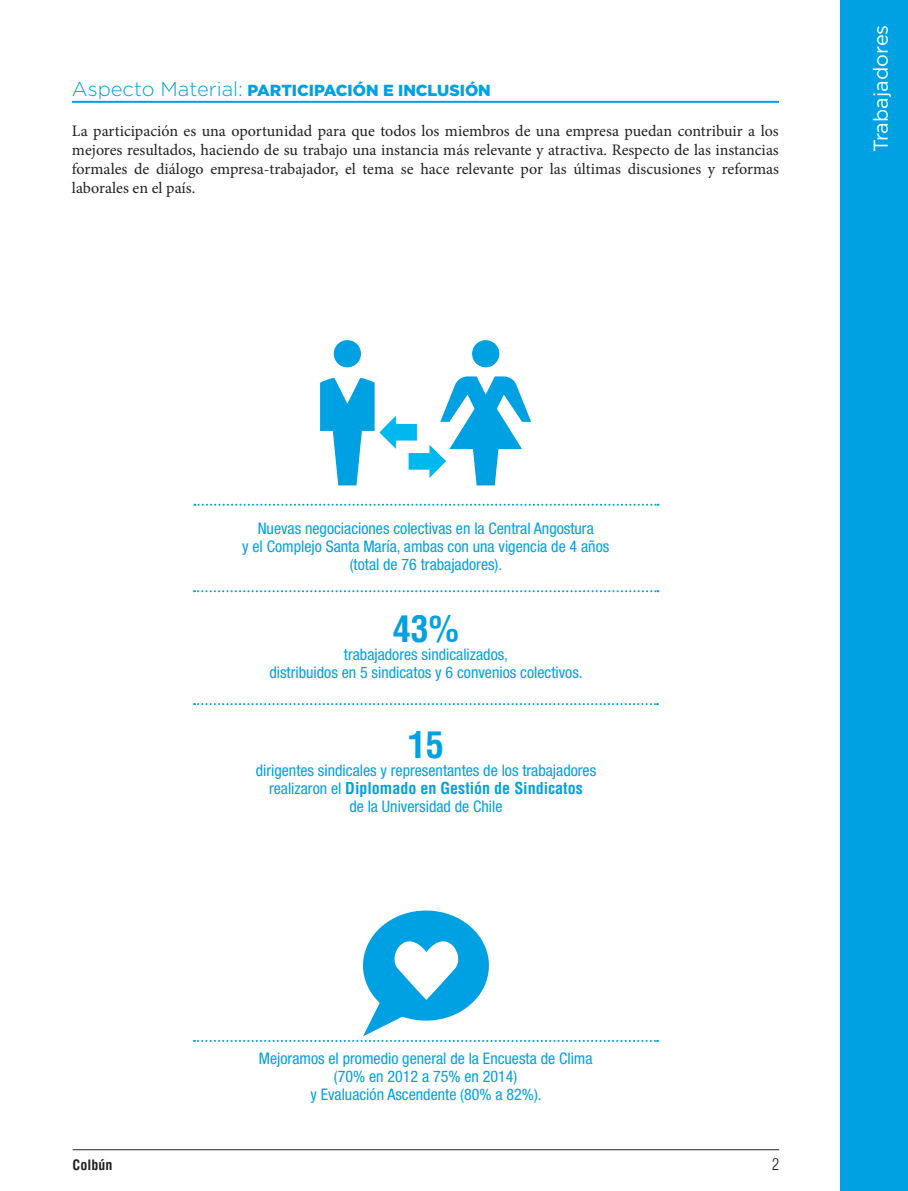
<style>
.page{position:relative;width:908px;height:1191px;background:#fff}
.page>*{position:absolute;margin:0;border:0;box-sizing:border-box;transform-origin:0 0}
.Num_iconos_OK{font:700 condensed 36px "Helvetica LT Std";color:#00a1e3}
.t1{font:20px "Gotham";color:#fff}
.TXT_iconos_OK{font:condensed 16px/18px "Helvetica Neue LT Std";color:#00a1e3;text-align:center}
.Texto{font:16px/19.2px "Minion Pro";color:#231f20;text-align:justify}
.TXT_iconos_OK-2{font:700 condensed 16px "Helvetica LT Std";color:#00a1e3}
.titulo{font:900 16px "Gotham";color:#00a1e3}
.t2{font:300 condensed 16px "Helvetica LT Std";color:#231f20}
.t3{font:700 condensed 14px "Helvetica LT Std";color:#231f20}
.s1{font-weight:300;font-size:20px}
.s2{font-family:"Helvetica Neue LT Std";font-weight:400}
</style>
<div class="page">
<hr style="left:72px;top:101px;width:706px;height:2px;background:#00a1e3">
<svg style="left:194px;top:504px;width:464px;height:2px"></svg>
<svg style="left:194px;top:590px;width:464px;height:2px"></svg>
<svg style="left:194px;top:703px;width:463px;height:2px"></svg>
<svg style="left:194px;top:910px;width:463px;height:132px"></svg>
<div style="left:472px;top:340px;width:27px;height:27px;background:#00a1e3;border-radius:50%"></div>
<div style="left:333px;top:340px;width:28px;height:27px;background:#00a1e3;border-radius:50%"></div>
<svg style="left:320px;top:376px;width:211px;height:109px"></svg>
<div style="left:839px;top:0;width:68px;height:1191px;background:#00a1e3"></div>
<hr style="left:73px;top:1149px;width:705px;height:1px;background:#231f20">
<p class="titulo" style="left:72px;top:79px;width:420px"><span class="s1">Aspecto Material:</span> PARTICIPACIÓN E INCLUSIÓN</p>
<p class="Texto" style="left:72px;top:121px;width:708px">La participación es una oportunidad para que todos los miembros de una empresa puedan contribuir a los mejores resultados, haciendo de su trabajo una instancia más relevante y atractiva. Respecto de las instancias formales de diálogo empresa-trabajador, el tema se hace relevante por las últimas discusiones y reformas laborales en el país.</p>
<p class="t1" style="left:867px;top:152px;width:129px;rotate:-90deg">Trabajadores</p>
<p class="TXT_iconos_OK" style="left:242px;top:519px;width:368px">Nuevas negociaciones colectivas en la Central Angostura<br>y el Complejo Santa María, ambas con una vigencia de 4 años</p>
<p class="TXT_iconos_OK" style="left:349px;top:555px;width:154px">(total de 76 trabajadores).</p>
<p class="Num_iconos_OK" style="left:392px;top:606px;width:67px">43%</p>
<p class="TXT_iconos_OK" style="left:269px;top:645px;width:315px">trabajadores sindicalizados,<br>distribuidos en 5 sindicatos y 6 convenios colectivos.</p>
<p class="Num_iconos_OK" style="left:408px;top:722px;width:37px">15</p>
<p class="TXT_iconos_OK" style="left:255px;top:761px;width:342px">dirigentes sindicales y representantes de los trabajadores</p>
<p class="TXT_iconos_OK-2" style="left:269px;top:778px;width:315px"><span class="s2">realizaron el</span> Diplomado en Gestión de Sindicatos</p>
<p class="TXT_iconos_OK" style="left:349px;top:797px;width:155px">de la Universidad de Chile</p>
<p class="TXT_iconos_OK" style="left:259px;top:1049px;width:335px">Mejoramos el promedio general de la Encuesta de Clima</p>
<p class="TXT_iconos_OK" style="left:310px;top:1067px;width:233px">(70% en 2012 a 75% en 2014)<br>y Evaluación Ascendente (80% a 82%).</p>
<p class="t3" style="left:73px;top:1156px;width:41px">Colbún</p>
<p class="t2" style="left:771px;top:1154px;width:9px">2</p>
</div>
